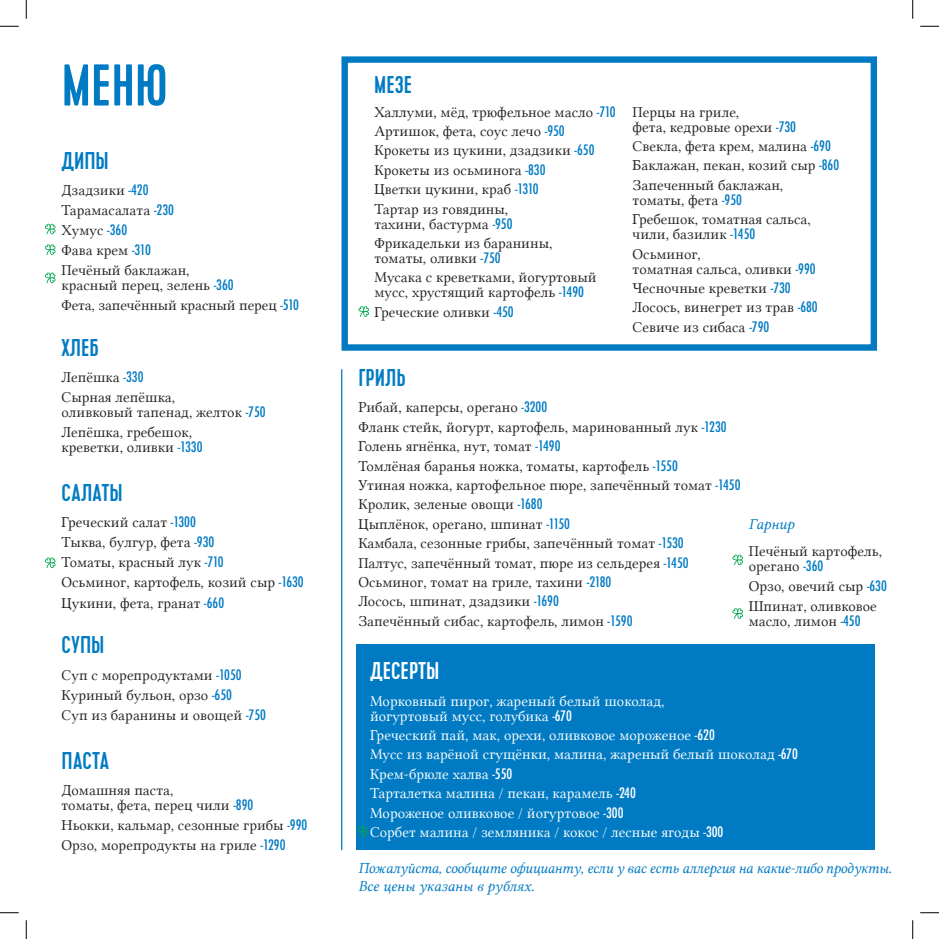
<style>
.page{position:relative;width:939px;height:939px;background:#fff}
.page>*{position:absolute;margin:0;border:0;box-sizing:border-box;transform-origin:0 0}
.t1{font:500 58.75px "Cervo";color:#007bc3}
.t2{font:500 24.25px "Cervo";color:#007bc3}
.t3{font:500 24.25px "Cervo";color:#fff}
.t4{font:15.25px/15px "Lin Libertine Display Capitals";color:#231f20}
.t5{font:15.25px "Lin Libertine Display Capitals";color:#fff}
.t6{font:15.25px "Lin Libertine I";letter-spacing:-.015em;color:#007bc3}
.s1{font-family:"Futura";font-weight:500;font-stretch:condensed;font-size:14px;color:#007bc3}
.s2{font-family:"Lin Libertine I";color:#007bc3}
.s3{font-family:"Futura";font-weight:500;font-stretch:condensed;font-size:14px}
</style>
<div class="page">
<div style="left:356px;top:644px;width:519px;height:205px;background:#007bc3"></div>
<div style="left:341px;top:56px;width:535px;height:294px;border:6px solid #007bc3"></div>
<hr style="left:341px;top:369px;width:1px;height:480px;background:#007bc3">
<svg style="left:357px;top:826px;width:11px;height:10px"></svg>
<svg style="left:732px;top:554px;width:11px;height:11px"></svg>
<svg style="left:732px;top:608px;width:11px;height:10px"></svg>
<svg style="left:45px;top:244px;width:10px;height:11px"></svg>
<svg style="left:45px;top:272px;width:10px;height:11px"></svg>
<svg style="left:45px;top:224px;width:10px;height:10px"></svg>
<svg style="left:45px;top:557px;width:10px;height:11px"></svg>
<svg style="left:358px;top:306px;width:11px;height:11px"></svg>
<svg style="left:0;top:25px;width:19px;height:2px"></svg>
<svg style="left:920px;top:25px;width:18px;height:2px"></svg>
<svg style="left:0;top:912px;width:19px;height:1px"></svg>
<svg style="left:920px;top:912px;width:18px;height:1px"></svg>
<svg style="left:25px;top:0;width:2px;height:19px"></svg>
<svg style="left:25px;top:920px;width:2px;height:18px"></svg>
<svg style="left:912px;top:0;width:1px;height:19px"></svg>
<svg style="left:912px;top:920px;width:1px;height:18px"></svg>
<p class="t1" style="left:61px;top:51px;width:108px">МЕНЮ</p>
<p class="t2" style="left:61px;top:146px;width:49px">ДИПЫ</p>
<p class="t4" style="left:61px;top:182px;width:89px">Дзадзики <span class="s1">-420</span></p>
<p class="t4" style="left:61px;top:202px;width:114px">Тарамасалата <span class="s1">-230</span></p>
<p class="t4" style="left:61px;top:222px;width:67px">Хумус <span class="s1">-360</span></p>
<p class="t4" style="left:61px;top:242px;width:91px">Фава крем <span class="s1">-310</span></p>
<p class="t4" style="left:61px;top:262px;width:129px">Печёный баклажан,</p>
<p class="t4" style="left:61px;top:277px;width:174px">красный перец, зелень <span class="s1">-360</span></p>
<p class="t4" style="left:61px;top:297px;width:239px">Фета, запечённый красный перец <span class="s1">-510</span></p>
<p class="t2" style="left:61px;top:333px;width:39px">ХЛЕБ</p>
<p class="t4" style="left:61px;top:369px;width:83px">Лепёшка <span class="s1">-330</span></p>
<p class="t4" style="left:61px;top:389px;width:115px">Сырная лепёшка,</p>
<p class="t4" style="left:61px;top:404px;width:206px">оливковый тапенад, желток <span class="s1">-750</span></p>
<p class="t4" style="left:61px;top:424px;width:132px">Лепёшка, гребешок,</p>
<p class="t4" style="left:61px;top:439px;width:142px">креветки, оливки <span class="s1">-1330</span></p>
<p class="t2" style="left:61px;top:478px;width:63px">САЛАТЫ</p>
<p class="t4" style="left:61px;top:515px;width:136px">Греческий салат <span class="s1">-1300</span></p>
<p class="t4" style="left:61px;top:535px;width:154px">Тыква, булгур, фета <span class="s1">-930</span></p>
<p class="t4" style="left:61px;top:555px;width:164px">Томаты, красный лук <span class="s1">-710</span></p>
<p class="t4" style="left:61px;top:575px;width:244px">Осьминог, картофель, козий сыр <span class="s1">-1630</span></p>
<p class="t4" style="left:61px;top:595px;width:164px">Цукини, фета, гранат <span class="s1">-660</span></p>
<p class="t2" style="left:61px;top:630px;width:44px">СУПЫ</p>
<p class="t4" style="left:61px;top:667px;width:181px">Суп с морепродуктами <span class="s1">-1050</span></p>
<p class="t4" style="left:61px;top:687px;width:172px">Куриный бульон, орзо <span class="s1">-650</span></p>
<p class="t4" style="left:61px;top:707px;width:206px">Суп из баранины и овощей <span class="s1">-750</span></p>
<p class="t2" style="left:61px;top:746px;width:49px">ПАСТА</p>
<p class="t4" style="left:61px;top:782px;width:113px">Домашняя паста,</p>
<p class="t4" style="left:61px;top:795px;width:247px;line-height:20px">томаты, фета, перец чили <span class="s1">-890<br></span>Ньокки, кальмар, сезонные грибы <span class="s1">-990</span></p>
<p class="t4" style="left:61px;top:837px;width:225px">Орзо, морепродукты на гриле <span class="s1">-1290</span></p>
<p class="t2" style="left:374px;top:70px;width:39px">МЕЗЕ</p>
<p class="t4" style="left:374px;top:104px;width:243px">Халлуми, мёд, трюфельное масло <span class="s1">-710</span></p>
<p class="t4" style="left:374px;top:124px;width:192px">Артишок, фета, соус лечо <span class="s1">-950</span></p>
<p class="t4" style="left:374px;top:143px;width:221px">Крокеты из цукини, дзадзики <span class="s1">-650</span></p>
<p class="t4" style="left:374px;top:162px;width:172px">Крокеты из осьминога <span class="s1">-830</span></p>
<p class="t4" style="left:374px;top:182px;width:166px">Цветки цукини, краб <span class="s1">-1310</span></p>
<p class="t4" style="left:374px;top:201px;width:135px">Тартар из говядины,</p>
<p class="t4" style="left:374px;top:216px;width:140px">тахини, бастурма <span class="s1">-950</span></p>
<p class="t4" style="left:374px;top:235px;width:179px">Фрикадельки из баранины,</p>
<p class="t4" style="left:374px;top:250px;width:128px">томаты, оливки <span class="s1">-750</span></p>
<p class="t4" style="left:374px;top:270px;width:223px">Мусака с креветками, йогуртовый мусс, хрустящий картофель <span class="s1">-1490</span></p>
<p class="t4" style="left:374px;top:304px;width:141px">Греческие оливки <span class="s1">-450</span></p>
<p class="t4" style="left:632px;top:104px;width:108px">Перцы на гриле,</p>
<p class="t4" style="left:632px;top:119px;width:165px">фета, кедровые орехи <span class="s1">-730</span></p>
<p class="t4" style="left:632px;top:139px;width:200px">Свекла, фета крем, малина <span class="s1">-690</span></p>
<p class="t4" style="left:632px;top:158px;width:208px">Баклажан, пекан, козий сыр <span class="s1">-860</span></p>
<p class="t4" style="left:632px;top:177px;width:152px">Запеченный баклажан, томаты, фета <span class="s1">-950</span></p>
<p class="t4" style="left:632px;top:212px;width:180px">Гребешок, томатная сальса,</p>
<p class="t4" style="left:632px;top:227px;width:124px">чили, базилик <span class="s1">-1450</span></p>
<p class="t4" style="left:632px;top:246px;width:70px">Осьминог,</p>
<p class="t4" style="left:632px;top:261px;width:185px">томатная сальса, оливки <span class="s1">-990</span></p>
<p class="t4" style="left:632px;top:280px;width:160px">Чесночные креветки <span class="s1">-730</span></p>
<p class="t4" style="left:632px;top:300px;width:187px">Лосось, винегрет из трав <span class="s1">-680</span></p>
<p class="t4" style="left:632px;top:319px;width:138px">Севиче из сибаса <span class="s1">-790</span></p>
<p class="t2" style="left:358px;top:363px;width:49px">ГРИЛЬ</p>
<p class="t4" style="left:358px;top:400px;width:190px">Рибай, каперсы, орегано <span class="s1">-3200</span></p>
<p class="t4" style="left:358px;top:419px;width:369px">Фланк стейк, йогурт, картофель, маринованный лук <span class="s1">-1230</span></p>
<p class="t4" style="left:358px;top:438px;width:203px">Голень ягнёнка, нут, томат <span class="s1">-1490</span></p>
<p class="t4" style="left:358px;top:458px;width:321px">Томлёная баранья ножка, томаты, картофель <span class="s1">-1550</span></p>
<p class="t4" style="left:358px;top:477px;width:383px">Утиная ножка, картофельное пюре, запечённый томат <span class="s1">-1450</span></p>
<p class="t4" style="left:358px;top:497px;width:186px">Кролик, зеленые овощи <span class="s1">-1680</span></p>
<p class="t4" style="left:358px;top:516px;width:213px">Цыплёнок, орегано, шпинат <span class="s1">-1150</span></p>
<p class="t4" style="left:358px;top:535px;width:327px">Камбала, сезонные грибы, запечённый томат <span class="s1">-1530</span></p>
<p class="t4" style="left:358px;top:555px;width:332px">Палтус, запечённый томат, пюре из сельдерея <span class="s1">-1450</span></p>
<p class="t4" style="left:358px;top:574px;width:254px">Осьминог, томат на гриле, тахини <span class="s1">-2180</span></p>
<p class="t4" style="left:358px;top:593px;width:202px">Лосось, шпинат, дзадзики <span class="s1">-1690</span></p>
<p class="t4" style="left:358px;top:613px;width:275px">Запечённый сибас, картофель, лимон <span class="s1">-1590</span></p>
<p class="t4" style="left:748px;top:511px;width:135px;line-height:26.2px"><span class="s2">Гарнир<br></span>Печёный картофель,</p>
<p class="t4" style="left:748px;top:558px;width:76px">орегано <span class="s1">-360</span></p>
<p class="t4" style="left:748px;top:578px;width:140px">Орзо, овечий сыр <span class="s1">-630</span></p>
<p class="t4" style="left:748px;top:598px;width:130px">Шпинат, оливковое масло, лимон <span class="s1">-450</span></p>
<p class="t3" style="left:370px;top:656px;width:71px">ДЕСЕРТЫ</p>
<p class="t5" style="left:370px;top:691px;width:296px">Морковный пирог, жареный белый шоколад,</p>
<p class="t5" style="left:370px;top:706px;width:203px">йогуртовый мусс, голубика <span class="s3">-670</span></p>
<p class="t5" style="left:370px;top:726px;width:346px">Греческий пай, мак, орехи, оливковое мороженое <span class="s3">-620</span></p>
<p class="t5" style="left:370px;top:745px;width:429px">Мусс из варёной сгущёнки, малина, жареный белый шоколад <span class="s3">-670</span></p>
<p class="t5" style="left:370px;top:765px;width:144px">Крем-брюле халва <span class="s3">-550</span></p>
<p class="t5" style="left:370px;top:784px;width:267px">Тарталетка малина / пекан, карамель <span class="s3">-240</span></p>
<p class="t5" style="left:370px;top:803px;width:255px">Мороженое оливковое / йогуртовое <span class="s3">-300</span></p>
<p class="t5" style="left:370px;top:823px;width:355px">Сорбет малина / земляника / кокос / лесные ягоды <span class="s3">-300</span></p>
<p class="t6" style="left:358px;top:859px;width:535px">Пожалуйста, сообщите официанту, если у вас есть аллергия на какие-либо продукты.</p>
<p class="t6" style="left:358px;top:877px;width:177px">Все цены указаны в рублях.</p>
</div>
